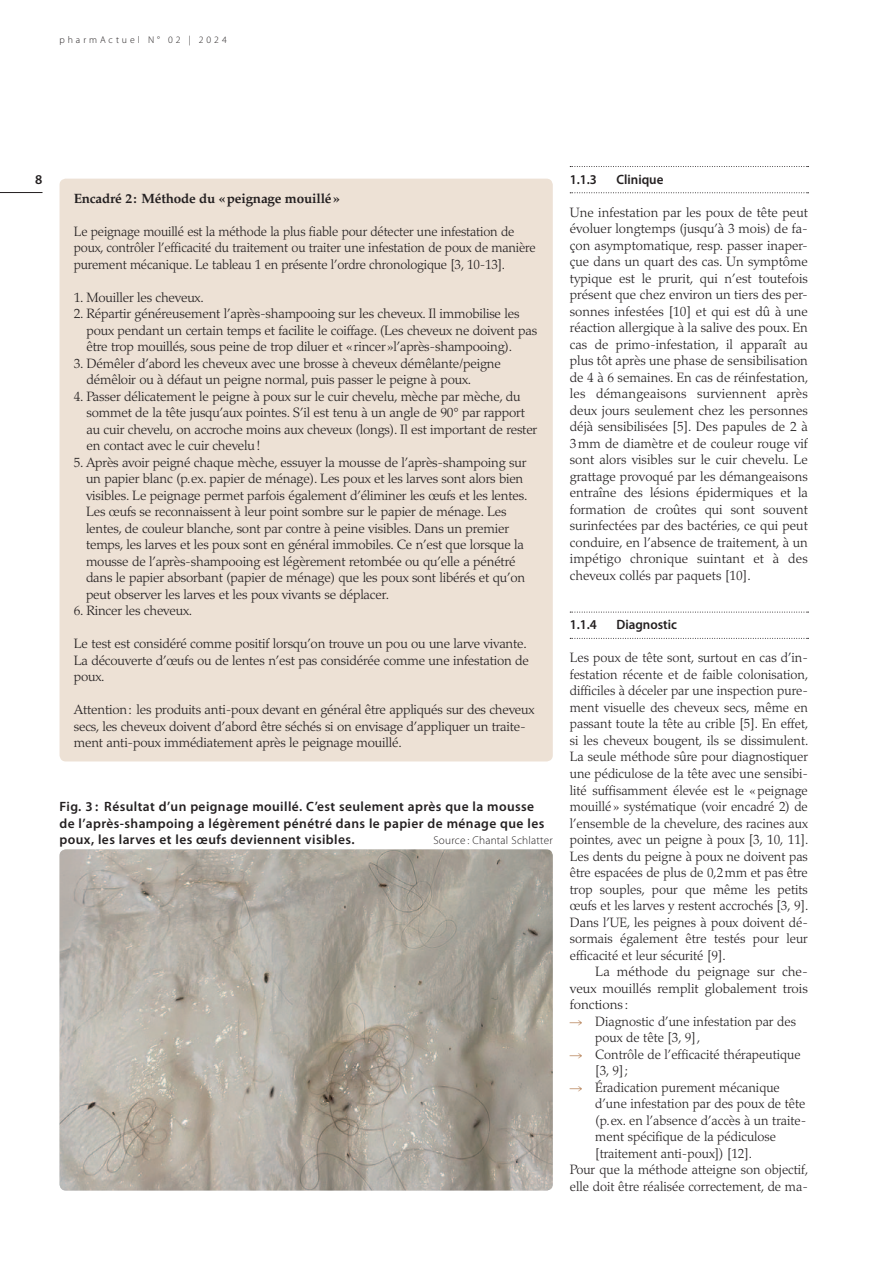
<style>
.page{position:relative;width:893px;height:1263px;background:#fff}
.page>*{position:absolute;margin:0;border:0;box-sizing:border-box;transform-origin:0 0}
.KASTEN_NEU_Light{font:300 13.5px/16.5px "Palatino LT Std";letter-spacing:-.015em;color:#231f20}
._05_Grundtext_normal{font:300 13.5px/16.5px "Palatino LT Std";color:#231f20;text-align:justify}
._05_Grundtext_Aufzäh{font:300 13.5px/16.5px "Palatino LT Std";color:#231f20}
._07_Bildlegende{font:600 13.5px/16.5px "Myriad Pro";letter-spacing:.03em;color:#231f20}
._05_Grundtext_Einzug{font:300 13.5px/16.5px "Palatino LT Std";color:#231f20;text-align:justify}
.KASTEN_NEU_Light-2{font:700 13.5px "Palatino LT Std";letter-spacing:-.015em;color:#231f20}
._03_Untertitel{font:600 13.5px "Myriad Pro";color:#231f20}
._07_Bildlegende-2{font:300 11.25px "Myriad Pro";letter-spacing:.02em;color:#231f20}
.t1{font:300 9.75px "Myriad Pro";letter-spacing:.3em;color:#231f20}
.s1{color:#ba8860}
</style>
<div class="page">
<hr style="left:0;top:192px;width:43px;height:1px;background:#231f20">
<svg style="left:570px;top:166px;width:238px;height:1px"></svg>
<svg style="left:570px;top:192px;width:238px;height:1px"></svg>
<svg style="left:570px;top:612px;width:238px;height:1px"></svg>
<svg style="left:570px;top:638px;width:238px;height:1px"></svg>
<div style="left:60px;top:179px;width:493px;height:582px;background:#ede1d5;border-radius:6px"></div>
<img style="left:60px;top:849px;width:493px;height:341px">
<p class="t1" style="left:60px;top:34px;width:169px">pharmActuel N° 02 | 2024</p>
<p class="_07_Bildlegende" style="left:35px;top:171px;width:9px">8</p>
<p class="KASTEN_NEU_Light-2" style="left:74px;top:190px;width:267px">Encadré 2: Méthode du «peignage mouillé»</p>
<p class="KASTEN_NEU_Light" style="left:74px;top:223px;width:463px">Le peignage mouillé est la méthode la plus fiable pour détecter une infestation de poux, contrôler l’efficacité du traitement ou traiter une infestation de poux de manière purement mécanique. Le tableau 1 en présente l’ordre chronologique [3, 10-13].</p>
<p class="KASTEN_NEU_Light" style="left:74px;top:289px;width:132px">1. Mouiller les cheveux.</p>
<p class="KASTEN_NEU_Light" style="left:87px;top:306px;width:452px;text-indent:-13px">2. Répartir généreusement l’après-shampooing sur les cheveux. Il immobilise les poux pendant un certain temps et facilite le coiffage. (Les cheveux ne doivent pas être trop mouillés, sous peine de trop diluer et «rincer»l’après-shampooing).</p>
<p class="KASTEN_NEU_Light" style="left:87px;top:355px;width:416px;text-indent:-13px">3. Démêler d’abord les cheveux avec une brosse à cheveux démêlante/peigne démêloir ou à défaut un peigne normal, puis passer le peigne à poux.</p>
<p class="KASTEN_NEU_Light" style="left:87px;top:388px;width:452px;text-indent:-13px">4. Passer délicatement le peigne à poux sur le cuir chevelu, mèche par mèche, du sommet de la tête jusqu’aux pointes. S’il est tenu à un angle de 90° par rapport au cuir chevelu, on accroche moins aux cheveux (longs). Il est important de rester en contact avec le cuir chevelu!</p>
<p class="KASTEN_NEU_Light" style="left:86px;top:454px;width:443px;text-indent:-12px">5. Après avoir peigné chaque mèche, essuyer la mousse de l’après-shampoing sur un papier blanc (p.ex. papier de ménage). Les poux et les larves sont alors bien visibles. Le peignage permet parfois également d’éliminer les œufs et les lentes.<br>Les œufs se reconnaissent à leur point sombre sur le papier de ménage. Les lentes, de couleur blanche, sont par contre à peine visibles. Dans un premier temps, les larves et les poux sont en général immobiles. Ce n’est que lorsque la mousse de l’après-shampooing est légèrement retombée ou qu’elle a pénétré dans le papier absorbant (papier de ménage) que les poux sont libérés et qu’on peut observer les larves et les poux vivants se déplacer.</p>
<p class="KASTEN_NEU_Light" style="left:74px;top:603px;width:120px">6. Rincer les cheveux.</p>
<p class="KASTEN_NEU_Light" style="left:74px;top:636px;width:455px">Le test est considéré comme positif lorsqu’on trouve un pou ou une larve vivante.</p>
<p class="KASTEN_NEU_Light" style="left:74px;top:652px;width:457px">La découverte d’œufs ou de lentes n’est pas considérée comme une infestation de poux.</p>
<p class="KASTEN_NEU_Light" style="left:74px;top:702px;width:462px">Attention: les produits anti-poux devant en général être appliqués sur des cheveux secs, les cheveux doivent d’abord être séchés si on envisage d’appliquer un traite&shy;ment anti-poux immédiatement après le peignage mouillé.</p>
<p class="_07_Bildlegende" style="left:60px;top:798px;width:486px">Fig. 3 : Résultat d’un peignage mouillé. C’est seulement après que la mousse de l’après-shampoing a légèrement pénétré dans le papier de ménage que les poux, les larves et les œufs deviennent visibles.</p>
<p class="_07_Bildlegende-2" style="left:433px;top:834px;width:121px">Source : Chantal Schlatter</p>
<p class="_03_Untertitel" style="left:570px;top:171px;width:29px">1.1.3</p>
<p class="_03_Untertitel" style="left:617px;top:171px;width:48px">Clinique</p>
<p class="_05_Grundtext_normal" style="left:570px;top:204px;width:240px">Une infestation par les poux de tête peut évoluer longtemps (jusqu’à 3 mois) de fa&shy;çon asymptomatique, resp. passer inaper&shy;çue dans un quart des cas. Un symptôme typique est le prurit, qui n’est toutefois présent que chez environ un tiers des per&shy;sonnes infestées [10] et qui est dû à une réaction allergique à la salive des poux. En cas de primo-infestation, il apparaît au plus tôt après une phase de sensibilisation de 4 à 6 semaines. En cas de réinfestation, les démangeaisons surviennent après deux jours seulement chez les personnes déjà sensibilisées [5]. Des papules de 2 à 3mm de diamètre et de couleur rouge vif sont alors visibles sur le cuir chevelu. Le grattage provoqué par les démangeaisons entraîne des lésions épidermiques et la formation de croûtes qui sont souvent surinfectées par des bactéries, ce qui peut conduire, en l’absence de traitement, à un impétigo chronique suintant et à des cheveux collés par paquets [10].</p>
<p class="_03_Untertitel" style="left:570px;top:616px;width:29px">1.1.4</p>
<p class="_03_Untertitel" style="left:617px;top:616px;width:62px">Diagnostic</p>
<p class="_05_Grundtext_normal" style="left:570px;top:650px;width:240px">Les poux de tête sont, surtout en cas d’in&shy;festation récente et de faible colonisation, difficiles à déceler par une inspection pure&shy;ment visuelle des cheveux secs, même en passant toute la tête au crible [5]. En effet, si les cheveux bougent, ils se dissimulent.<br>La seule méthode sûre pour diagnostiquer une pédiculose de la tête avec une sensibi&shy;lité suffisamment élevée est le «peignage mouillé » systématique (voir encadré 2) de l’ensemble de la chevelure, des racines aux pointes, avec un peigne à poux [3, 10, 11].<br>Les dents du peigne à poux ne doivent pas être espacées de plus de 0,2mm et pas être trop souples, pour que même les petits œufs et les larves y restent accrochés [3, 9].<br>Dans l’UE, les peignes à poux doivent dé&shy;sormais également être testés pour leur efficacité et leur sécurité [9].</p>
<p class="_05_Grundtext_Einzug" style="left:570px;top:963px;width:240px;text-indent:26px">La méthode du peignage sur che&shy;veux mouillés remplit globalement trois fonctions :</p>
<p class="_05_Grundtext_Aufzäh" style="left:595px;top:1013px;width:202px;text-indent:-26px"><span class="s1">→</span> Diagnostic d’une infestation par des poux de tête [3, 9],</p>
<p class="_05_Grundtext_Aufzäh" style="left:595px;top:1046px;width:207px;text-indent:-26px"><span class="s1">→</span> Contrôle de l’efficacité thérapeutique [3, 9];</p>
<p class="_05_Grundtext_Aufzäh" style="left:595px;top:1079px;width:213px;text-indent:-26px"><span class="s1">→</span> Éradication purement mécanique d’une infestation par des poux de tête (p.ex. en l’absence d’accès à un traite&shy;ment spécifique de la pédiculose [traitement anti-poux]) [12].</p>
<p class="_05_Grundtext_normal" style="left:570px;top:1161px;width:240px">Pour que la méthode atteigne son objectif, elle doit être réalisée correctement, de ma-</p>
</div>
